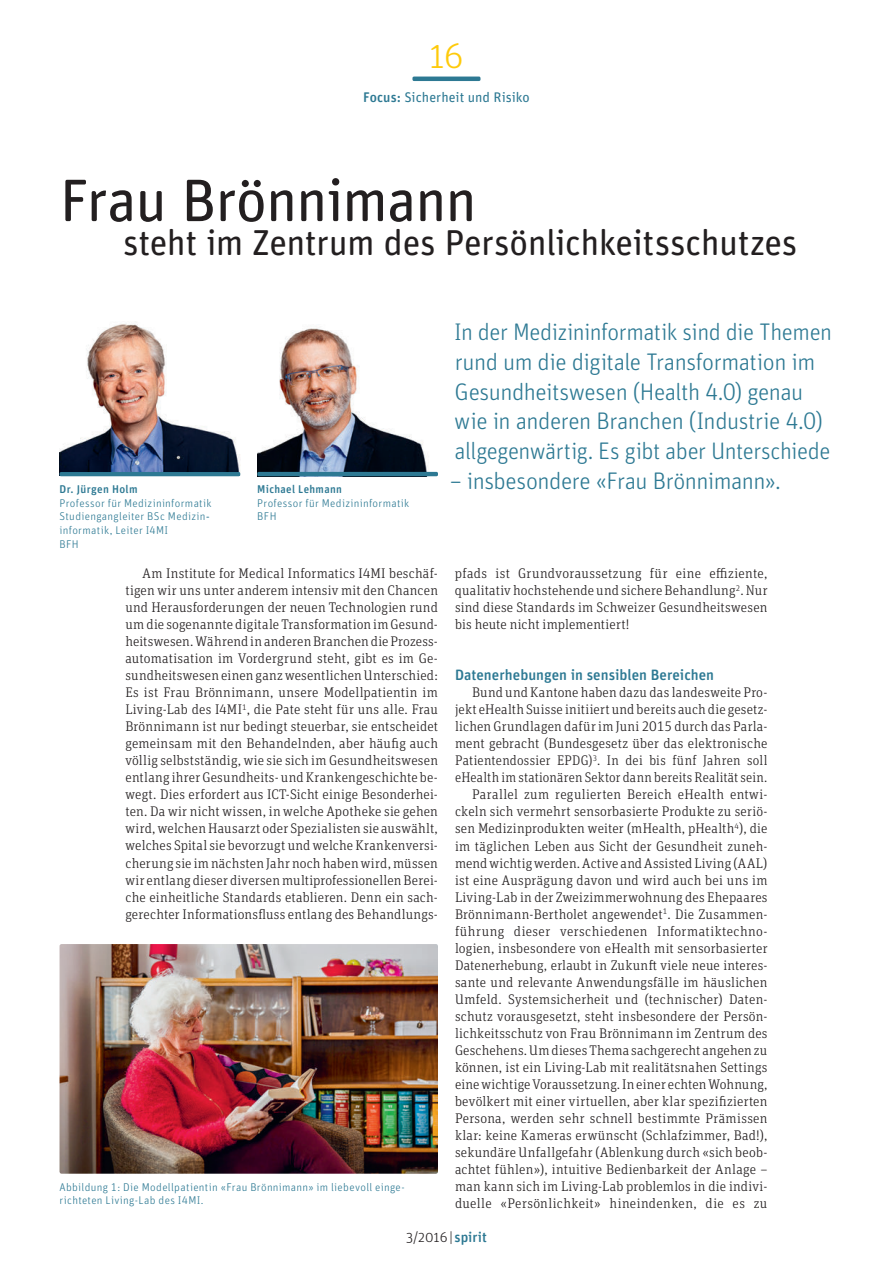
<style>
.page{position:relative;width:893px;height:1263px;background:#fff}
.page>*{position:absolute;margin:0;border:0;box-sizing:border-box;transform-origin:0 0}
.t1{font:60px "Unit Rounded Pro";letter-spacing:-.025em;color:#231f20}
.t2{font:36px "Unit Rounded Pro";letter-spacing:-.015em;color:#231f20}
.t3{font:300 36px "Unit Rounded Pro";color:#feca0a}
.t4{font:300 24px/29.7px "Unit Rounded Pro";letter-spacing:-.02em;color:#2d7993}
.t5{font:500 15px "Unit Rounded Pro";color:#2d7993}
.t6{font:300 14.25px "Unit Rounded Pro";color:#231f20}
.t7{font:300 13.95px/17px "Unit Slab Pro";letter-spacing:.02em;color:#231f20;text-align:justify}
.t8{font:13.95px "Unit Rounded Pro";color:#2d7993}
.t9{font:300 11.25px/13.6px "Unit Rounded Pro";letter-spacing:.03em;color:#2d7993}
.t10{font:500 11.25px "Unit Rounded Pro";letter-spacing:.03em;color:#2d7993}
.s1{font-weight:500}
.s2{font-weight:500;color:#2d7993}
</style>
<div class="page">
<hr style="left:412px;top:77px;width:68px;height:4px;background:#2d7993;border-radius:2px">
<img style="left:60px;top:321px;width:180px;height:151px">
<hr style="left:60px;top:472px;width:180px;height:4px;background:#2d7993;border-radius:2px">
<img style="left:257px;top:328px;width:180px;height:144px">
<hr style="left:257px;top:472px;width:181px;height:4px;background:#2d7993;border-radius:2px">
<img style="left:60px;top:944px;width:378px;height:230px">
<h2 class="t3" style="left:429px;top:33px;width:36px">16</h2>
<p class="t8" style="left:363px;top:88px;width:168px"><span class="s1">Focus:</span> Sicherheit und Risiko</p>
<h1 class="t1" style="left:60px;top:159px;width:419px">Frau Brönnimann</h1>
<h2 class="t2" style="left:123px;top:218px;width:676px">steht im Zentrum des Persönlichkeitsschutzes</h2>
<p class="t10" style="left:60px;top:481px;width:80px">Dr. Jürgen Holm</p>
<p class="t9" style="left:60px;top:496px;width:154px">Professor für Medizininformatik<br>Studiengangleiter BSc Medizin&shy;informatik, Leiter I4MI<br>BFH</p>
<p class="t10" style="left:257px;top:481px;width:86px">Michael Lehmann</p>
<p class="t9" style="left:257px;top:496px;width:154px">Professor für Medizininformatik<br>BFH</p>
<h3 class="t4" style="left:454px;top:317px;width:380px">In der Medizininformatik sind die Themen rund um die digitale Transformation im Gesundheitswesen (Health 4.0) genau wie in anderen Branchen (Industrie 4.0) allgegenwärtig. Es gibt aber Unterschiede</h3>
<h3 class="t4" style="left:450px;top:465px;width:333px">– insbesondere «Frau Brönnimann».</h3>
<p class="t7" style="left:125px;top:565px;width:314px;text-indent:17px">Am Institute for Medical Informatics I4MI beschäf&shy;tigen wir uns unter anderem intensiv mit den Chancen und Herausforderungen der neuen Technologien rund um die sogenannte digitale Transformation im Gesund&shy;heitswesen. Während in anderen Branchen die Prozess&shy;automatisation im Vordergrund steht, gibt es im Ge&shy;sundheitswesen einen ganz wesentlichen Unterschied:<br>Es ist Frau Brönnimann, unsere Modellpatientin im Living-Lab des I4MI<sup>1</sup>, die Pate steht für uns alle. Frau Brönnimann ist nur bedingt steuerbar, sie entscheidet gemeinsam mit den Behandelnden, aber häufig auch völlig selbstständig, wie sie sich im Gesundheitswesen entlang ihrer Gesundheits- und Krankengeschichte be&shy;wegt. Dies erfordert aus ICT-Sicht einige Besonderhei&shy;ten. Da wir nicht wissen, in welche Apotheke sie gehen wird, welchen Hausarzt oder Spezialisten sie auswählt, welches Spital sie bevorzugt und welche Krankenversi&shy;cherung sie im nächsten Jahr noch haben wird, müssen wir entlang dieser diversen multiprofessionellen Berei&shy;che einheitliche Standards etablieren. Denn ein sach&shy;gerechter Informationsfluss entlang des Behandlungs-</p>
<p class="t7" style="left:455px;top:565px;width:314px">pfads ist Grundvoraussetzung für eine effiziente, qualitativ hochstehende und sichere Behandlung<sup>2</sup>. Nur sind diese Standards im Schweizer Gesundheitswesen bis heute nicht implementiert!</p>
<p class="t5" style="left:455px;top:665px;width:261px">Datenerhebungen in sensiblen Bereichen</p>
<p class="t7" style="left:455px;top:684px;width:314px;text-align:right">Bund und Kantone haben dazu das landesweite Pro&shy;jekt eHealth Suisse initiiert und bereits auch die gesetz&shy;lichen Grundlagen dafür im Juni 2015 durch das Parla&shy;ment gebracht (Bundesgesetz über das elektronische Patientendossier EPDG)<sup>3</sup>. In dei bis fünf Jahren soll eHealth im stationären Sektor dann bereits Realität sein.<br>Parallel zum regulierten Bereich eHealth entwi&shy;ckeln sich vermehrt sensorbasierte Produkte zu seriö&shy;sen Medizinprodukten weiter (mHealth, pHealth<sup>4</sup>), die im täglichen Leben aus Sicht der Gesundheit zuneh&shy;mend wichtig werden. Active and Assisted Living (AAL) ist eine Ausprägung davon und wird auch bei uns im Living-Lab in der Zweizimmerwohnung des Ehepaares Brönnimann-Bertholet angewendet<sup>1</sup>. Die Zusammen&shy;führung dieser verschiedenen Informatiktechno&shy;logien, insbesondere von eHealth mit sensorbasierter Datenerhebung, erlaubt in Zukunft viele neue interes&shy;sante und relevante Anwendungsfälle im häuslichen Umfeld. Systemsicherheit und (technischer) Daten&shy;schutz vorausgesetzt, steht insbesondere der Persön&shy;lichkeitsschutz von Frau Brönnimann im Zentrum des Geschehens. Um dieses Thema sachgerecht angehen zu können, ist ein Living-Lab mit realitätsnahen Settings eine wichtige Voraussetzung. In einer echten Wohnung, bevölkert mit einer virtuellen, aber klar spezifizierten Persona, werden sehr schnell bestimmte Prämissen klar: keine Kameras erwünscht (Schlafzimmer, Bad!), sekundäre Unfallgefahr (Ablenkung durch «sich beob&shy;achtet fühlen»), intuitive Bedienbarkeit der Anlage – man kann sich im Living-Lab problemlos in die indivi&shy;duelle «Persönlichkeit» hineindenken, die es zu</p>
<p class="t9" style="left:60px;top:1180px;width:347px">Abbildung 1: Die Modellpatientin «Frau Brönnimann» im liebevoll einge&shy;richteten Living-Lab des I4MI.</p>
<p class="t6" style="left:406px;top:1228px;width:82px">3/2016| <span class="s2">spirit</span></p>
</div>
